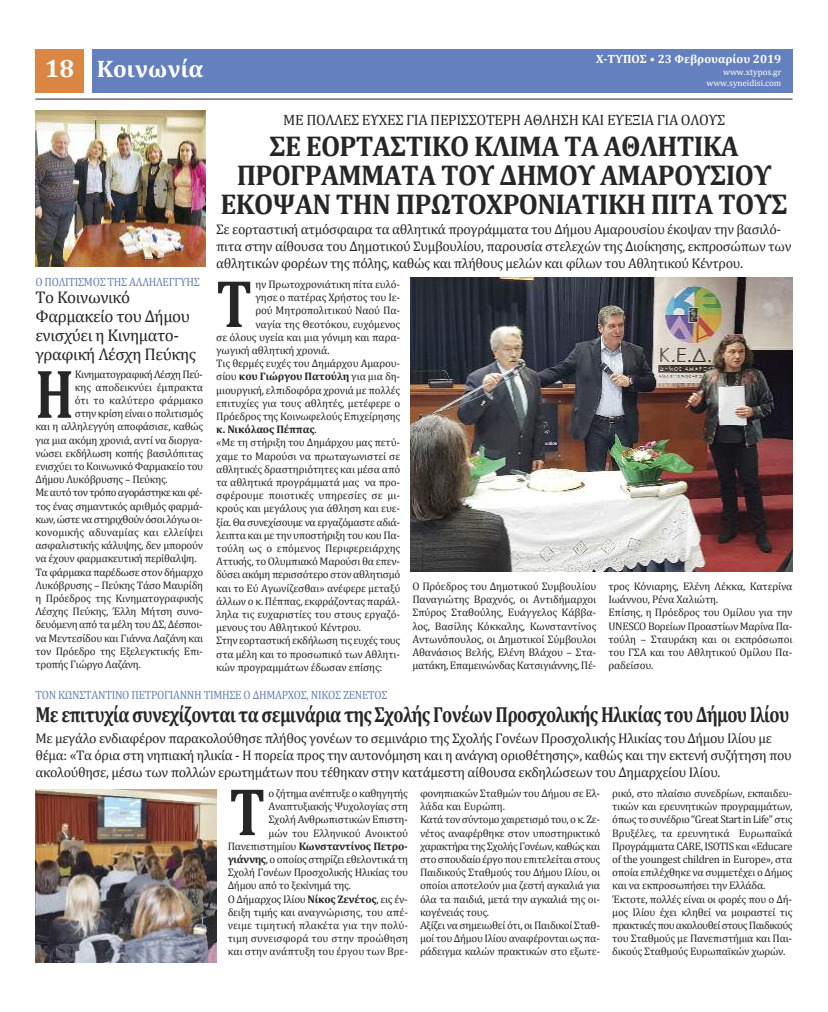
<style>
.page{position:relative;width:828px;height:1012px;background:#fff}
.page>*{position:absolute;margin:0;border:0;box-sizing:border-box;transform-origin:0 0}
.t1{font:700 69.8px "Cambria";color:#272627;scale:.76 1}
.t2{font:700 68px "Cambria";color:#272627;scale:.82 1}
.t3{font:700 28.7px/28.7px "Cambria";letter-spacing:-.025em;color:#272627;text-align:center;scale:.96 1}
.t4{font:700 24px "Cambria";color:#fff}
.t5{font:700 21.9px "Cambria";letter-spacing:-.035em;color:#272627;scale:.82 1}
.t6{font:17px/19px "Cambria";letter-spacing:-.025em;color:#272627}
.t7{font:15px "Cambria";letter-spacing:-.025em;color:#272627}
.t8{font:14px/16.8px "Cambria";letter-spacing:-.025em;color:#272627}
.t9{font:12px "Cambria";letter-spacing:-.025em;color:#6480be;scale:.92 1}
.t10{font:700 12px "Cambria";color:#fff}
.t11{font:11px/13.2px "Cambria";letter-spacing:-.025em;color:#272627}
.t12{font:11px "Cambria";color:#272627}
.t13{font:700 11px "Cambria";letter-spacing:-.015em;color:#272627}
.t14{font:11px "Cambria";letter-spacing:-.005em;color:#272627}
.t15{font:11px "Cambria";letter-spacing:-.045em;color:#272627}
.t16{font:11px "Cambria";letter-spacing:-.05em;color:#272627}
.t17{font:11px "Cambria";letter-spacing:.005em;color:#272627}
.t18{font:9px/10.8px "Cambria";color:#fff;text-align:right}
.s1{font-size:25px}
.s2{font-weight:400}
.s3{font-weight:700}
</style>
<div class="page">
<div style="left:92px;top:50px;width:700px;height:43px;background:#6480be"></div>
<div style="left:35px;top:50px;width:49px;height:43px;background:#dc8644"></div>
<hr style="left:35px;top:99px;width:757px;height:1px;background:#272627">
<img style="left:35px;top:111px;width:171px;height:155px">
<img style="left:35px;top:789px;width:181px;height:173px">
<img style="left:410px;top:278px;width:382px;height:293px">
<h3 class="t4" style="left:45px;top:54px;width:160px"><span class="s1">18</span> Κοινωνία</h3>
<p class="t10" style="left:596px;top:52px;width:187px">Χ-ΤΥΠΟΣ • 23 Φεβρουαρίου 2019</p>
<p class="t18" style="left:706px;top:67px;width:77px">www.xtypos.gr www.syneidisi.com</p>
<h3 class="t7" style="left:283px;top:110px;width:443px">ΜΕ ΠΟΛΛΕΣ ΕΥΧΕΣ ΓΙΑ ΠΕΡΙΣΣΟΤΕΡΗ ΑΘΛΗΣΗ ΚΑΙ ΕΥΕΞΙΑ ΓΙΑ ΟΛΟΥΣ</h3>
<h3 class="t3" style="left:220px;top:131px;width:592px">ΣΕ ΕΟΡΤΑΣΤΙΚΟ ΚΛΙΜΑ ΤΑ ΑΘΛΗΤΙΚΑ<br>ΠΡΟΓΡΑΜΜΑΤΑ ΤΟΥ ΔΗΜΟΥ ΑΜΑΡΟΥΣΙΟΥ<br>ΕΚΟΨΑΝ ΤΗΝ ΠΡΩΤΟΧΡΟΝΙΑΤΙΚΗ ΠΙΤΑ ΤΟΥΣ</h3>
<p class="t9" style="left:35px;top:274px;width:180px">Ο ΠΟΛΙΤΙΣΜΟΣ ΤΗΣ ΑΛΛΗΛΕΓΓΥΗΣ</p>
<h3 class="t6" style="left:35px;top:287px;width:162px">Το Κοινωνικό<br>Φαρμακείο του Δήμου ενισχύει η Κινηματο&shy;γραφική Λέσχη Πεύκης</h3>
<h1 class="t1" style="left:35px;top:351px;width:52px">H</h1>
<p class="t15" style="left:75px;top:367px;width:130px">Κινηματογραφική Λέσχη Πεύ-</p>
<p class="t11" style="left:75px;top:380px;width:130px">κης αποδεικνύει έμπρακτα</p>
<p class="t12" style="left:75px;top:393px;width:130px">ότι το καλύτερο φάρμακο</p>
<p class="t11" style="left:75px;top:407px;width:130px">στην κρίση είναιο πολιτισμός</p>
<p class="t11" style="left:35px;top:420px;width:169px">και η αλληλεγγύη αποφάσισε, καθώς</p>
<p class="t11" style="left:35px;top:433px;width:169px">για μια ακόμη χρονιά, αντί να διοργα-</p>
<p class="t11" style="left:35px;top:446px;width:169px">νώσει εκδήλωση κοπής βασιλόπιτας</p>
<p class="t11" style="left:35px;top:459px;width:169px">ενισχύει το Κοινωνικό Φαρμακείο του</p>
<p class="t11" style="left:35px;top:473px;width:134px">Δήμου Λυκόβρυσης – Πεύκης.</p>
<p class="t16" style="left:35px;top:486px;width:169px">Με αυτό τον τρόπο αγοράστηκε καιφέ-</p>
<p class="t11" style="left:35px;top:499px;width:169px">τος ένας σημαντικός αριθμός φαρμά-</p>
<p class="t15" style="left:35px;top:512px;width:169px">κων, ώστε να στηριχθούν όσοιλόγω οι-</p>
<p class="t17" style="left:35px;top:525px;width:169px">κονομικής αδυναμίας και ελλείψει</p>
<p class="t11" style="left:35px;top:539px;width:169px">ασφαλιστικής κάλυψης, δεν μπορούν</p>
<p class="t11" style="left:35px;top:552px;width:163px">να έχουν φαρμακευτική περίθαλψη.</p>
<p class="t11" style="left:35px;top:565px;width:169px">Τα φάρμακα παρέδωσε στον δήμαρχο</p>
<p class="t11" style="left:35px;top:578px;width:169px">Λυκόβρυσης – Πεύκης Τάσο Μαυρίδη</p>
<p class="t11" style="left:35px;top:591px;width:169px">η Πρόεδρος της Κινηματογραφικής</p>
<p class="t11" style="left:35px;top:605px;width:169px">Λέσχης Πεύκης, Έλλη Μήτση συνο-</p>
<p class="t11" style="left:35px;top:618px;width:169px">δευόμενη από τα μέλη του ΔΣ, Δέσποι-</p>
<p class="t11" style="left:35px;top:631px;width:169px">να Μεντεσίδου και Γιάννα Λαζάνη και</p>
<p class="t11" style="left:35px;top:644px;width:169px">τον Πρόεδρο της Εξελεγκτικής Επι-</p>
<p class="t11" style="left:35px;top:657px;width:107px">τροπής Γιώργο Λαζάνη.</p>
<p class="t8" style="left:216px;top:221px;width:577px">Σε εορταστική ατμόσφαιρα τα αθλητικά προγράμματα του Δήμου Αμαρουσίου έκοψαν την βασιλό&shy;πιτα στην αίθουσα του Δημοτικού Συμβουλίου, παρουσία στελεχών της Διοίκησης, εκπροσώπων των αθλητικών φορέων της πόλης, καθώς και πλήθους μελών και φίλων του Αθλητικού Κέντρου.</p>
<p class="t11" style="left:255px;top:277px;width:146px">ην Πρωτοχρονιάτικη πίτα ευλό-</p>
<p class="t11" style="left:255px;top:291px;width:146px">γησε ο πατέρας Χρήστος του Ιε-</p>
<p class="t11" style="left:255px;top:304px;width:146px">ρού Μητροπολιτικού Ναού Πα-</p>
<p class="t11" style="left:255px;top:317px;width:146px">ναγία της Θεοτόκου, ευχόμενος</p>
<p class="t11" style="left:216px;top:330px;width:185px">σε όλους υγεία και μια γόνιμη και παρα-</p>
<p class="t11" style="left:216px;top:343px;width:115px">γωγική αθλητική χρονιά.</p>
<p class="t11" style="left:216px;top:357px;width:185px">Τις θερμές ευχές του Δημάρχου Αμαρου-</p>
<p class="t13" style="left:216px;top:370px;width:185px"><span class="s2">σίου</span> κου Γιώργου Πατούλη <span class="s2">για μια δη-</span></p>
<p class="t11" style="left:216px;top:383px;width:186px">μιουργική, ελπιδοφόρα χρονιά με πολλές</p>
<p class="t11" style="left:216px;top:396px;width:186px">επιτυχίες για τους αθλητές, μετέφερε ο</p>
<p class="t11" style="left:216px;top:409px;width:186px">Πρόεδρος της Κοινωφελούς Επιχείρησης</p>
<p class="t13" style="left:216px;top:423px;width:102px">κ. Νικόλαος Πέππας<span class="s2">.</span></p>
<p class="t11" style="left:216px;top:436px;width:185px">«Με τη στήριξη του Δημάρχου μας πετύ-</p>
<p class="t11" style="left:216px;top:449px;width:186px">χαμε το Μαρούσι να πρωταγωνιστεί σε</p>
<p class="t11" style="left:216px;top:462px;width:186px">αθλητικές δραστηριότητες και μέσα από</p>
<p class="t11" style="left:216px;top:475px;width:185px">τα αθλητικά προγράμματά μας να προ-</p>
<p class="t12" style="left:216px;top:489px;width:185px">σφέρουμε ποιοτικές υπηρεσίες σε μι-</p>
<p class="t11" style="left:216px;top:502px;width:185px">κρούς και μεγάλους για άθληση και ευε-</p>
<p class="t11" style="left:216px;top:515px;width:185px">ξία. Θα συνεχίσουμε να εργαζόμαστε αδιά-</p>
<p class="t11" style="left:216px;top:528px;width:185px">λειπτα και με την υποστήριξη του κου Πα-</p>
<p class="t14" style="left:216px;top:542px;width:186px">τούλη ως ο επόμενος Περιφερειάρχης</p>
<p class="t11" style="left:216px;top:555px;width:185px">Αττικής, το Ολυμπιακό Μαρούσι θα επεν-</p>
<p class="t11" style="left:216px;top:568px;width:186px">δύσει ακόμη περισσότερο στον αθλητισμό</p>
<p class="t11" style="left:216px;top:581px;width:186px">και το Εύ Αγωνίζεσθαι» ανέφερε μεταξύ</p>
<p class="t11" style="left:216px;top:594px;width:185px">άλλων ο κ. Πέππας, εκφράζοντας παράλ-</p>
<p class="t11" style="left:216px;top:607px;width:185px">ληλα τις ευχαριστίες του στους εργαζό-</p>
<p class="t11" style="left:216px;top:621px;width:146px">μενους του Αθλητικού Κέντρου.</p>
<p class="t11" style="left:216px;top:634px;width:186px">Στην εορταστική εκδήλωση τις ευχές τους</p>
<p class="t11" style="left:216px;top:647px;width:185px">στα μέλη και το προσωπικό των Αθλητι-</p>
<p class="t11" style="left:216px;top:660px;width:168px">κών προγραμμάτων έδωσαν επίσης:</p>
<h2 class="t2" style="left:216px;top:262px;width:45px">T</h2>
<p class="t11" style="left:412px;top:579px;width:186px;text-align:justify">Ο Πρόεδρος του Δημοτικού Συμβουλίου Παναγιώτης Βραχνός, οι Αντιδήμαρχοι Σπύρος Σταθούλης, Ευάγγελος Κάββα&shy;λος, Βασίλης Κόκκαλης, Κωνσταντίνος Αντωνόπουλος, οι Δημοτικοί Σύμβουλοι Αθανάσιος Βελής, Ελένη Βλάχου – Στα&shy;ματάκη, Επαμεινώνδας Κατσιγιάννης, Πέ-</p>
<p class="t11" style="left:608px;top:579px;width:186px">τρος Κόνιαρης, Ελένη Λέκκα, Κατερίνα<br>Ιωάννου, Ρένα Χαλιώτη.<br>Επίσης, η Πρόεδρος του Ομίλου για την<br>UNESCO Βορείων Προαστίων Μαρίνα Πα&shy;τούλη – Σταυράκη και οι εκπρόσωποι του ΓΣΑ και του Αθλητικού Ομίλου Πα&shy;ραδείσου.</p>
<p class="t9" style="left:35px;top:687px;width:384px">ΤΟΝ ΚΩΝΣΤΑΝΤΙΝΟ ΠΕΤΡΟΓΙΑΝΝΗ ΤΙΜΗΣΕ Ο ΔΗΜΑΡΧΟΣ, ΝΙΚΟΣ ΖΕΝΕΤΟΣ</p>
<h3 class="t5" style="left:35px;top:701px;width:921px">Με επιτυχία συνεχίζονται τα σεμινάρια της Σχολής Γονέων Προσχολικής Ηλικίας του Δήμου Ιλίου</h3>
<p class="t8" style="left:35px;top:729px;width:758px">Με μεγάλο ενδιαφέρον παρακολούθησε πλήθος γονέων το σεμινάριο της Σχολής Γονέων Προσχολικής Ηλικίας του Δήμου Ιλίου με θέμα: «Τα όρια στη νηπιακή ηλικία - Η πορεία προς την αυτονόμηση και η ανάγκη οριοθέτησης», καθώς και την εκτενή συζήτηση που ακολούθησε, μέσω των πολλών ερωτημάτων που τέθηκαν στην κατάμεστη αίθουσα εκδηλώσεων του Δημαρχείου Ιλίου.</p>
<p class="t11" style="left:268px;top:786px;width:141px">ο ζήτημα ανέπτυξε ο καθηγητής</p>
<p class="t11" style="left:268px;top:800px;width:141px">Αναπτυξιακής Ψυχολογίας στη</p>
<p class="t11" style="left:268px;top:813px;width:141px">Σχολή Ανθρωπιστικών Επιστη-</p>
<p class="t11" style="left:268px;top:826px;width:141px">μών του Ελληνικού Ανοικτού</p>
<p class="t13" style="left:228px;top:839px;width:181px"><span class="s2">Πανεπιστημίου</span> Κωνσταντίνος Πετρο-</p>
<p class="t11" style="left:228px;top:852px;width:182px"><span class="s3">γιάννης</span>, ο οποίος στηρίζει εθελοντικά τη</p>
<p class="t11" style="left:228px;top:866px;width:182px">Σχολή Γονέων Προσχολικής Ηλικίας του</p>
<p class="t11" style="left:228px;top:879px;width:125px">Δήμου από το ξεκίνημά της.</p>
<p class="t11" style="left:228px;top:892px;width:181px">Ο Δήμαρχος Ιλίου <span class="s3">Νίκος Ζενέτος</span>, εις έν-</p>
<p class="t12" style="left:228px;top:905px;width:182px">δειξη τιμής και αναγνώρισης, του απέ-</p>
<p class="t12" style="left:228px;top:919px;width:182px">νειμε τιμητική πλακέτα για την πολύ-</p>
<p class="t12" style="left:228px;top:932px;width:182px">τιμη συνεισφορά του στην προώθηση</p>
<p class="t14" style="left:228px;top:945px;width:182px">και στην ανάπτυξη του έργου των Βρε-</p>
<h2 class="t2" style="left:229px;top:770px;width:45px">T</h2>
<p class="t11" style="left:420px;top:786px;width:182px">φονηπιακών Σταθμών του Δήμου σε Ελ&shy;λάδα και Ευρώπη.<br>Κατά τον σύντομο χαιρετισμό του, ο κ. Ζε&shy;νέτος αναφέρθηκε στον υποστηρικτικό χαρακτήρα της Σχολής Γονέων, καθώς και στο σπουδαίο έργο που επιτελείταιστους Παιδικούς Σταθμούς του Δήμου Ιλίου, οι οποίοι αποτελούν μια ζεστή αγκαλιά για όλα τα παιδιά, μετά την αγκαλιά της οι&shy;κογένειάς τους.<br>Αξίζει να σημειωθεί ότι, οιΠαιδικοί Σταθ&shy;μοί του Δήμου Ιλίου αναφέρονταιως πα&shy;ράδειγμα καλών πρακτικών στο εξωτε-</p>
<p class="t11" style="left:612px;top:786px;width:182px">ρικό, στο πλαίσιο συνεδρίων, εκπαιδευ&shy;τικών και ερευνητικών προγραμμάτων, όπως το συνέδριο “Great Start in Life” στις Βρυξέλες, τα ερευνητικά Ευρωπαϊκά Προγράμματα CARE, ISOTIS και «Educare of the youngest children in Europe», στα οποία επιλέχθηκε να συμμετέχει ο Δήμος και να εκπροσωπήσει την Ελλάδα.<br>Έκτοτε, πολλές είναι οι φορές που ο Δή&shy;μος Ιλίου έχει κληθεί να μοιραστεί τις πρακτικές που ακολουθεί στους Παιδικούς του Σταθμούς με Πανεπιστήμια και Παι&shy;δικούς Σταθμούς Ευρωπαϊκών χωρών.</p>
</div>
